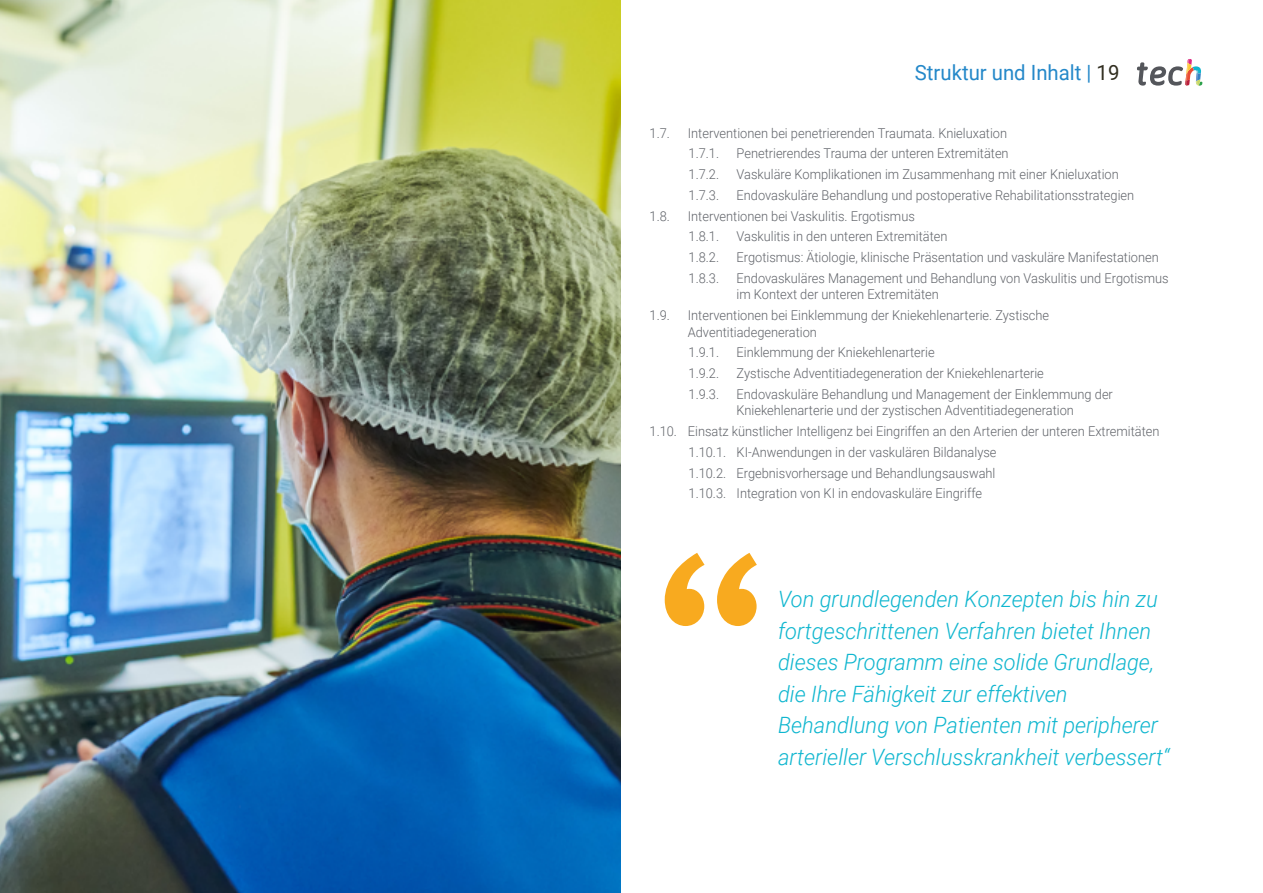
<style>
.page{position:relative;width:1263px;height:893px;background:#fff}
.page>*{position:absolute;margin:0;border:0;box-sizing:border-box;transform-origin:0 0}
.t1{font:italic 300 22.5px/31.5px "Roboto";color:#0fb6cf}
.t2{font:21px "Roboto";color:#2488c9}
.t3{font:300 13.5px/20.7px "Roboto";color:#61646a;scale:.95 1}
.s1{color:#312e20}
</style>
<div class="page">
<img style="left:0;top:0;width:621px;height:893px">
<svg style="left:665px;top:553px;width:92px;height:73px"></svg>
<svg style="left:1137px;top:59px;width:65px;height:27px"></svg>
<h2 class="t2" style="left:915px;top:57px;width:206px">Struktur und Inhalt | <span class="s1">19</span></h2>
<p class="t3" style="left:649px;top:122px;width:23px">1.7.</p>
<p class="t3" style="left:688px;top:122px;width:338px">Interventionen bei penetrierenden Traumata. Knieluxation<br>1.7.1.</p>
<p class="t3" style="left:736px;top:143px;width:288px">Penetrierendes Trauma der unteren Extremitäten</p>
<p class="t3" style="left:688px;top:164px;width:34px">1.7.2.</p>
<p class="t3" style="left:736px;top:164px;width:404px">Vaskuläre Komplikationen im Zusammenhang mit einer Knieluxation</p>
<p class="t3" style="left:688px;top:184px;width:34px">1.7.3.</p>
<p class="t3" style="left:736px;top:184px;width:420px">Endovaskuläre Behandlung und postoperative Rehabilitationsstrategien</p>
<p class="t3" style="left:649px;top:205px;width:23px">1.8.</p>
<p class="t3" style="left:688px;top:205px;width:240px">Interventionen bei Vaskulitis. Ergotismus<br>1.8.1.</p>
<p class="t3" style="left:736px;top:226px;width:224px">Vaskulitis in den unteren Extremitäten</p>
<p class="t3" style="left:688px;top:247px;width:34px">1.8.2.</p>
<p class="t3" style="left:736px;top:247px;width:446px">Ergotismus: Ätiologie, klinische Präsentation und vaskuläre Manifestationen</p>
<p class="t3" style="left:688px;top:267px;width:34px">1.8.3.</p>
<p class="t3" style="left:736px;top:269px;width:456px;line-height:16.5px">Endovaskuläres Management und Behandlung von Vaskulitis und Ergotismus im Kontext der unteren Extremitäten</p>
<p class="t3" style="left:649px;top:305px;width:23px">1.9.</p>
<p class="t3" style="left:688px;top:307px;width:382px;line-height:16.5px">Interventionen bei Einklemmung der Kniekehlenarterie. Zystische<br>Adventitiadegeneration</p>
<p class="t3" style="left:688px;top:342px;width:34px">1.9.1.</p>
<p class="t3" style="left:736px;top:342px;width:210px">Einklemmung der Kniekehlenarterie</p>
<p class="t3" style="left:688px;top:363px;width:34px">1.9.2.</p>
<p class="t3" style="left:736px;top:363px;width:325px">Zystische Adventitiadegeneration der Kniekehlenarterie</p>
<p class="t3" style="left:688px;top:383px;width:34px">1.9.3.</p>
<p class="t3" style="left:736px;top:385px;width:398px;line-height:16.5px">Endovaskuläre Behandlung und Management der Einklemmung der<br>Kniekehlenarterie und der zystischen Adventitiadegeneration</p>
<p class="t3" style="left:688px;top:421px;width:497px;text-indent:-39px">1.10. Einsatz künstlicher Intelligenz bei Eingriffen an den Arterien der unteren Extremitäten 1.10.1. KI-Anwendungen in der vaskulären Bildanalyse<br>1.10.2. Ergebnisvorhersage und Behandlungsauswahl<br>1.10.3. Integration von KI in endovaskuläre Eingriffe</p>
<p class="t1" style="left:778px;top:583px;width:393px">Von grundlegenden Konzepten bis hin zu fortgeschrittenen Verfahren bietet Ihnen dieses Programm eine solide Grundlage, die Ihre Fähigkeit zur effektiven Behandlung von Patienten mit peripherer arterieller Verschlusskrankheit verbessert“</p>
</div>
